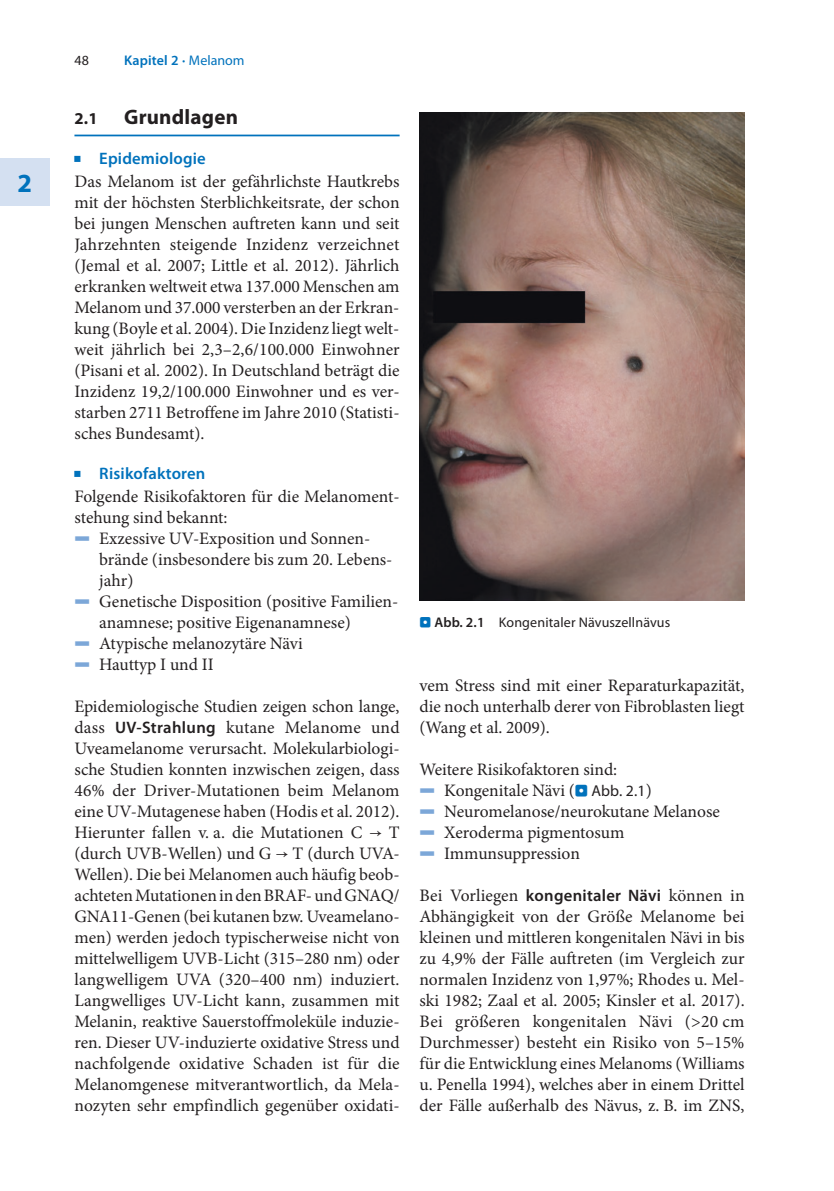
<style>
.page{position:relative;width:834px;height:1191px;background:#fff}
.page>*{position:absolute;margin:0;border:0;box-sizing:border-box;transform-origin:0 0}
.t1{font:26.25px "Myriad Pro Bold 4";color:#0072bc}
.t2{font:700 21px "Myriad Pro";letter-spacing:.01em;color:#231f20}
.t3{font:17.5px/21px "Minion Pro";color:#231f20;text-align:justify}
.t4{font:600 16.62px "Myriad Pro";letter-spacing:.01em;color:#0072bc}
.t5{font:700 16.62px "Myriad Pro";color:#231f20}
.t6{font:14px "Myriad Pro";letter-spacing:.01em;color:#231f20}
.t7{font:600 14px "Myriad Pro";letter-spacing:.01em;color:#0072bc}
.s1{font-weight:400}
.s2{font-family:"Blik Buttons";font-weight:400}
.s3{font-family:"Blik Buttons";color:#7ca7d8}
.s4{font-family:"Myriad Pro";font-weight:600;font-size:16.62px}
.s5{font-family:"Arial Unicode MS2"}
.s6{font-family:"Blik Buttons";color:#0072bc}
.s7{font-weight:600}
.s8{font-family:"Blik Buttons";font-size:15.75px;color:#0072bc}
.s9{font-family:"Myriad Pro";font-size:15.75px}
</style>
<div class="page">
<div style="left:0;top:159px;width:50px;height:47px;background:#d4e0f1"></div>
<hr style="left:74px;top:135px;width:325px;height:1px;background:#0072bc">
<img style="left:419px;top:113px;width:325px;height:487px">
<h1 class="t1" style="left:18px;top:166px;width:16px">2</h1>
<p class="t6" style="left:74px;top:51px;width:16px">48</p>
<p class="t7" style="left:124px;top:51px;width:122px">Kapitel 2 · <span class="s1">Melanom</span></p>
<p class="t5" style="left:74px;top:108px;width:25px">2.1</p>
<p class="t2" style="left:124px;top:103px;width:115px">Grundlagen</p>
<p class="t4" style="left:74px;top:148px;width:133px"><span class="s2">j</span>Epidemiologie</p>
<p class="t3" style="left:74px;top:171px;width:327px">Das Melanom ist der gefährlichste Hautkrebs mit der höchsten Sterblichkeitsrate, der schon bei jungen Menschen auftreten kann und seit Jahrzehnten steigende Inzidenz verzeichnet (Jemal et al. 2007; Little et al. 2012). Jährlich erkranken weltweit etwa 137.000 Menschen am Melanom und 37.000 versterben an der Erkran&shy;kung (Boyle et al. 2004). Die Inzidenz liegt welt&shy;weit jährlich bei 2,3–2,6/100.000 Einwohner (Pisani et al. 2002). In Deutschland beträgt die Inzidenz 19,2/100.000 Einwohner und es ver&shy;starben 2711 Betroffene im Jahre 2010 (Statisti&shy;sches Bundesamt).</p>
<p class="t4" style="left:74px;top:463px;width:132px"><span class="s2">j</span>Risikofaktoren</p>
<p class="t3" style="left:74px;top:486px;width:326px;text-align:left">Folgende Risikofaktoren für die Melanoment&shy;stehung sind bekannt:<br><span class="s3">5</span> Exzessive UV-Exposition und Sonnen-</p>
<p class="t3" style="left:99px;top:549px;width:295px">brände (insbesondere bis zum 20. Lebens-</p>
<p class="t3" style="left:99px;top:570px;width:36px">jahr)</p>
<p class="t3" style="left:74px;top:591px;width:325px"><span class="s3">5</span> Genetische Disposition (positive Familien-</p>
<p class="t3" style="left:99px;top:612px;width:253px">anamnese; positive Eigenanamnese)</p>
<p class="t3" style="left:74px;top:633px;width:230px"><span class="s3">5</span> Atypische melanozytäre Nävi</p>
<p class="t3" style="left:74px;top:654px;width:141px"><span class="s3">5</span> Hauttyp I und II</p>
<p class="t3" style="left:74px;top:696px;width:326px">Epidemiologische Studien zeigen schon lange, dass <span class="s4">UV-Strahlung</span> kutane Melanome und Uveamelanome verursacht. Molekularbiologi&shy;sche Studien konnten inzwischen zeigen, dass 46% der Driver-Mutationen beim Melanom eine UV-Mutagenese haben (Hodis et al. 2012).<br>Hierunter fallen v. a. die Mutationen C <span class="s5">→</span> T (durch UVB-Wellen) und G <span class="s5">→</span> T (durch UVA-Wellen). Die bei Melanomen auch häufig beob&shy;achteten Mutationen in denBRAF- und GNAQ/ GNA11-Genen (bei kutanen bzw. Uveamelano&shy;men) werden jedoch typischerweise nicht von mittelwelligem UVB-Licht (315–280 nm) oder langwelligem UVA (320–400 nm) induziert.<br>Langwelliges UV-Licht kann, zusammen mit Melanin, reaktive Sauerstoffmoleküle induzie&shy;ren. Dieser UV-induzierte oxidative Stress und nachfolgende oxidative Schaden ist für die Melanomgenese mitverantwortlich, da Mela&shy;nozyten sehr empfindlich gegenüber oxidati-</p>
<p class="t6" style="left:419px;top:613px;width:252px"><span class="s6">.</span> <span class="s7">Abb. 2.1</span> Kongenitaler Nävuszellnävus</p>
<p class="t3" style="left:419px;top:675px;width:326px">vem Stress sind mit einer Reparaturkapazität, die noch unterhalb derer von Fibroblasten liegt (Wang et al. 2009).</p>
<p class="t3" style="left:419px;top:759px;width:302px;text-align:left">Weitere Risikofaktoren sind:<br><span class="s3">5</span> Kongenitale Nävi (<span class="s8">.</span> <span class="s9">Abb. 2.1</span>)<br><span class="s3">5</span> Neuromelanose/neurokutane Melanose<br><span class="s3">5</span> Xeroderma pigmentosum<br><span class="s3">5</span> Immunsuppression</p>
<p class="t3" style="left:419px;top:885px;width:326px">Bei Vorliegen <span class="s4">kongenitaler Nävi</span> können in Abhängigkeit von der Größe Melanome bei kleinen und mittleren kongenitalen Nävi in bis zu 4,9% der Fälle auftreten (im Vergleich zur normalen Inzidenz von 1,97%; Rhodes u. Mel&shy;ski 1982; Zaal et al. 2005; Kinsler et al. 2017).<br>Bei größeren kongenitalen Nävi (&gt;20 cm Durchmesser) besteht ein Risiko von 5–15% für die Entwicklung eines Melanoms (Williams u. Penella 1994), welches aber in einem Drittel der Fälle außerhalb des Nävus, z. B. im ZNS,</p>
</div>
